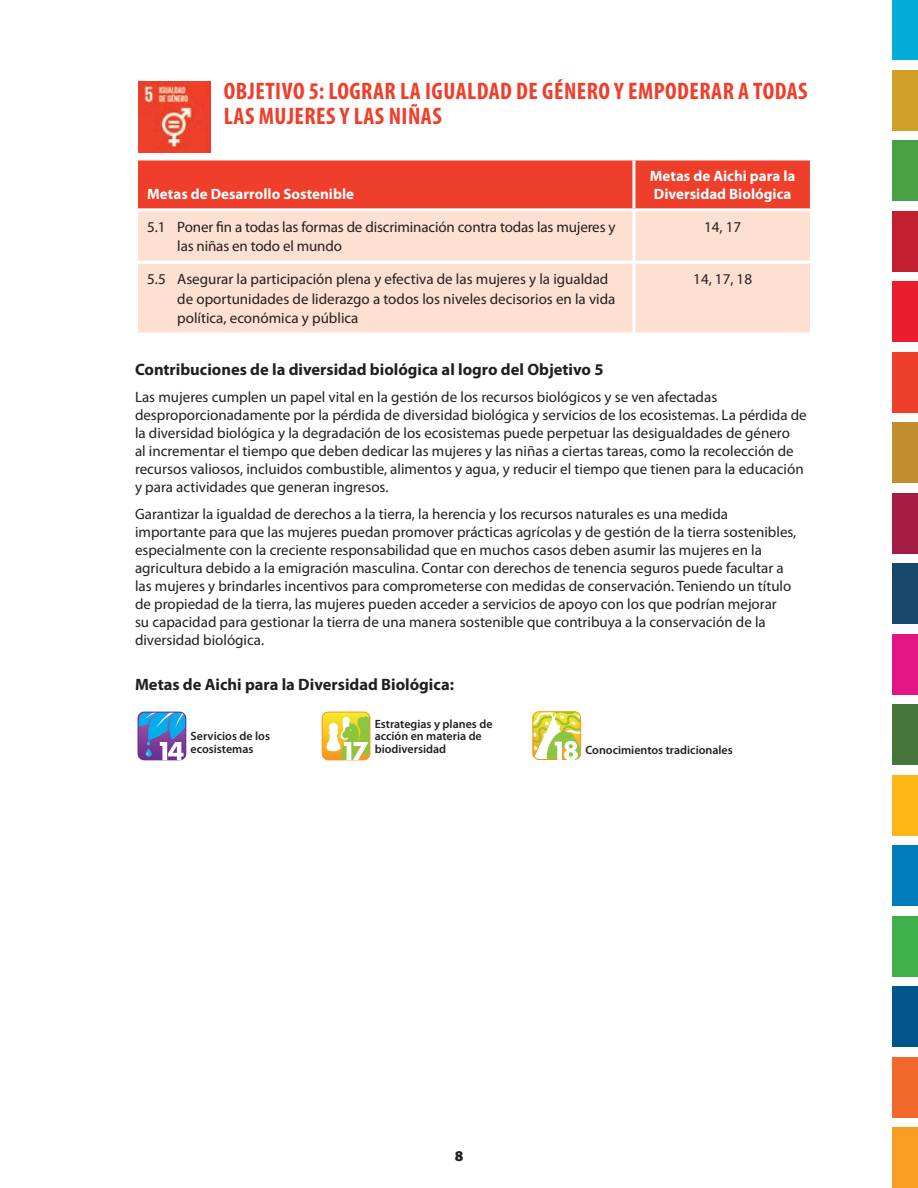
<style>
.page{position:relative;width:918px;height:1188px;background:#fff}
.page>*{position:absolute;margin:0;border:0;box-sizing:border-box;transform-origin:0 0}
.t1{font:700 condensed 24px/25.5px "Myriad Pro";letter-spacing:.02em;color:#ef3e2a}
.t2{font:700 16.5px "Myriad Pro";color:#231f20}
.t3{font:15px/18px "Myriad Pro";color:#231f20}
.t4{font:700 15px/18px "Myriad Pro";color:#fff}
.t5{font:900 15px "Myriad Pro";color:#231f20}
.t6{font:600 12px/12.6px "Myriad Pro";color:#231f20}
</style>
<div class="page">
<div style="left:892px;top:70px;width:26px;height:61px;background:#d19f28"></div>
<div style="left:892px;top:0;width:26px;height:60px;background:#00add9"></div>
<div style="left:892px;top:282px;width:26px;height:60px;background:#eb1c2c"></div>
<div style="left:892px;top:211px;width:26px;height:61px;background:#c21f32"></div>
<div style="left:892px;top:352px;width:26px;height:61px;background:#ef3e2a"></div>
<div style="left:892px;top:141px;width:26px;height:60px;background:#4aa045"></div>
<div style="left:892px;top:775px;width:26px;height:61px;background:#fcb615"></div>
<div style="left:892px;top:493px;width:26px;height:61px;background:#a21c43"></div>
<div style="left:892px;top:1057px;width:26px;height:61px;background:#f2682c"></div>
<div style="left:892px;top:1128px;width:26px;height:60px;background:#f89c24"></div>
<div style="left:892px;top:634px;width:26px;height:61px;background:#e11584"></div>
<div style="left:892px;top:423px;width:26px;height:60px;background:#c08c2c"></div>
<div style="left:892px;top:705px;width:26px;height:60px;background:#46763b"></div>
<div style="left:892px;top:846px;width:26px;height:60px;background:#007cbb"></div>
<div style="left:892px;top:916px;width:26px;height:61px;background:#3eaf49"></div>
<div style="left:892px;top:987px;width:26px;height:60px;background:#01558a"></div>
<div style="left:892px;top:564px;width:26px;height:60px;background:#18486b"></div>
<div style="left:136px;top:160px;width:675px;height:48px;background:#ef3e2a"></div>
<div style="left:138px;top:211px;width:672px;height:122px;background:#fde0d1"></div>
<hr style="left:135px;top:161px;width:3px;height:47px;background:#fff">
<hr style="left:632px;top:161px;width:3px;height:47px;background:#fff">
<hr style="left:810px;top:161px;width:3px;height:47px;background:#fff">
<hr style="left:632px;top:211px;width:3px;height:50px;background:#fff">
<hr style="left:135px;top:261px;width:499px;height:3px;background:#fff">
<hr style="left:634px;top:261px;width:179px;height:3px;background:#fff">
<hr style="left:632px;top:264px;width:3px;height:69px;background:#fff">
<img style="left:138px;top:81px;width:72px;height:71px">
<svg style="left:322px;top:712px;width:48px;height:48px"></svg>
<svg style="left:138px;top:712px;width:48px;height:48px;background:#6182c6"></svg>
<div style="left:532px;top:711px;width:49px;height:49px;border:1px solid #f7931d;border-radius:6px"></div>
<svg style="left:533px;top:712px;width:48px;height:48px"></svg>
<h1 class="t1" style="left:224px;top:79px;width:585px">OBJETIVO 5: LOGRAR LA IGUALDAD DE GÉNERO Y EMPODERAR A TODAS<br>LAS MUJERES Y LAS NIÑAS</h1>
<p class="t4" style="left:147px;top:185px;width:208px">Metas de Desarrollo Sostenible</p>
<p class="t4" style="left:650px;top:167px;width:147px">Metas de Aichi para la<br>Diversidad Biológica</p>
<p class="t3" style="left:177px;top:217px;width:440px;line-height:19.5px;text-indent:-30px">5.1 Poner fin a todas las formas de discriminación contra todas las mujeres y las niñas en todo el mundo</p>
<p class="t3" style="left:704px;top:218px;width:39px">14, 17</p>
<p class="t3" style="left:177px;top:270px;width:440px;line-height:19.5px;text-indent:-30px">5.5 Asegurar la participación plena y efectiva de las mujeres y la igualdad de oportunidades de liderazgo a todos los niveles decisorios en la vida política, económica y pública</p>
<p class="t3" style="left:693px;top:271px;width:60px">14, 17, 18</p>
<p class="t2" style="left:135px;top:360px;width:470px">Contribuciones de la diversidad biológica al logro del Objetivo 5</p>
<p class="t3" style="left:135px;top:388px;width:673px">Las mujeres cumplen un papel vital en la gestión de los recursos biológicos y se ven afectadas desproporcionadamente por la pérdida de diversidad biológica y servicios de los ecosistemas. La pérdida de la diversidad biológica y la degradación de los ecosistemas puede perpetuar las desigualdades de género<br>al incrementar el tiempo que deben dedicar las mujeres y las niñas a ciertas tareas, como la recolección de recursos valiosos, incluidos combustible, alimentos y agua, y reducir el tiempo que tienen para la educación y para actividades que generan ingresos.</p>
<p class="t3" style="left:135px;top:505px;width:663px">Garantizar la igualdad de derechos a la tierra, la herencia y los recursos naturales es una medida importante para que las mujeres puedan promover prácticas agrícolas y de gestión de la tierra sostenibles, especialmente con la creciente responsabilidad que en muchos casos deben asumir las mujeres en la agricultura debido a la emigración masculina. Contar con derechos de tenencia seguros puede facultar a las mujeres y brindarles incentivos para comprometerse con medidas de conservación. Teniendo un título de propiedad de la tierra, las mujeres pueden acceder a servicios de apoyo con los que podrían mejorar<br>su capacidad para gestionar la tierra de una manera sostenible que contribuya a la conservación de la diversidad biológica.</p>
<p class="t2" style="left:135px;top:675px;width:321px">Metas de Aichi para la Diversidad Biológica:</p>
<p class="t6" style="left:375px;top:718px;width:119px">Estrategias y planes de acción en materia de biodiversidad</p>
<p class="t6" style="left:191px;top:730px;width:81px">Servicios de los ecosistemas</p>
<p class="t6" style="left:585px;top:744px;width:149px">Conocimientos tradicionales</p>
<p class="t5" style="left:455px;top:1147px;width:10px">8</p>
</div>
